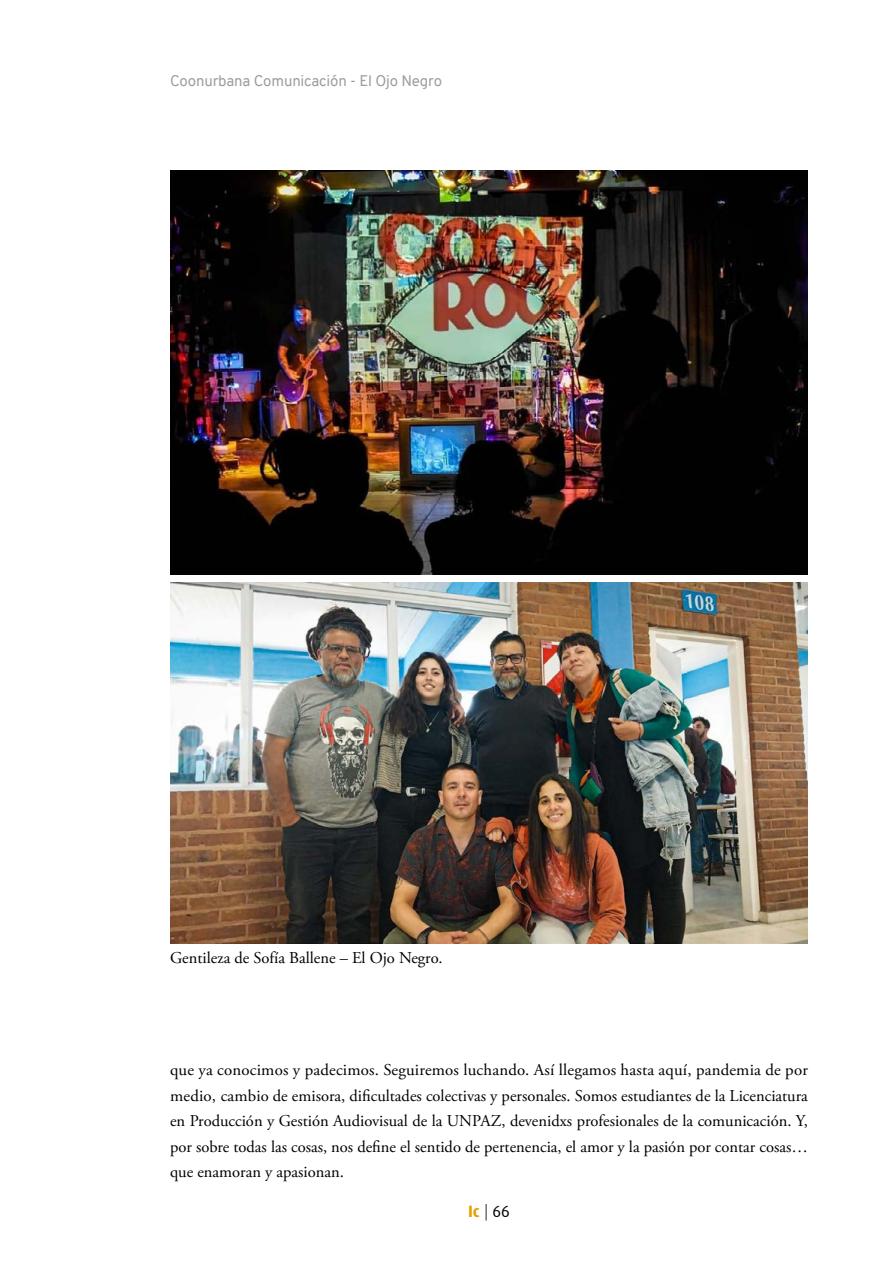
<style>
.page{position:relative;width:893px;height:1263px;background:#fff}
.page>*{position:absolute;margin:0;border:0;box-sizing:border-box;transform-origin:0 0}
.t1{font:16.5px/25.5px "Adobe Garamond Pro";color:#000;text-align:justify}
.t2{font:700 16.5px "Dax";color:#e3a200}
.t3{font:15px "Overpass";letter-spacing:-.01em;color:#9d9d9c}
.s1{font-weight:300;color:#000}
.s2{font-weight:400;color:#000}
</style>
<div class="page">
<img style="left:170px;top:170px;width:638px;height:404px">
<img style="left:170px;top:583px;width:638px;height:360px">
<p class="t3" style="left:170px;top:71px;width:274px">Coonurbana Comunicación - El Ojo Negro</p>
<p class="t1" style="left:170px;top:946px;width:274px">Gentileza de Sofía Ballene – El Ojo Negro.</p>
<p class="t1" style="left:170px;top:1058px;width:639px">que ya conocimos y padecimos. Seguiremos luchando. Así llegamos hasta aquí, pandemia de por medio, cambio de emisora, dificultades colectivas y personales. Somos estudiantes de la Licenciatura en Producción y Gestión Audiovisual de la UNPAZ, devenidxs profesionales de la comunicación. Y, por sobre todas las cosas, nos define el sentido de pertenencia, el amor y la pasión por contar cosas… que enamoran y apasionan.</p>
<p class="t2" style="left:468px;top:1202px;width:43px">Ic <span class="s1">|</span> <span class="s2">66</span></p>
</div>
